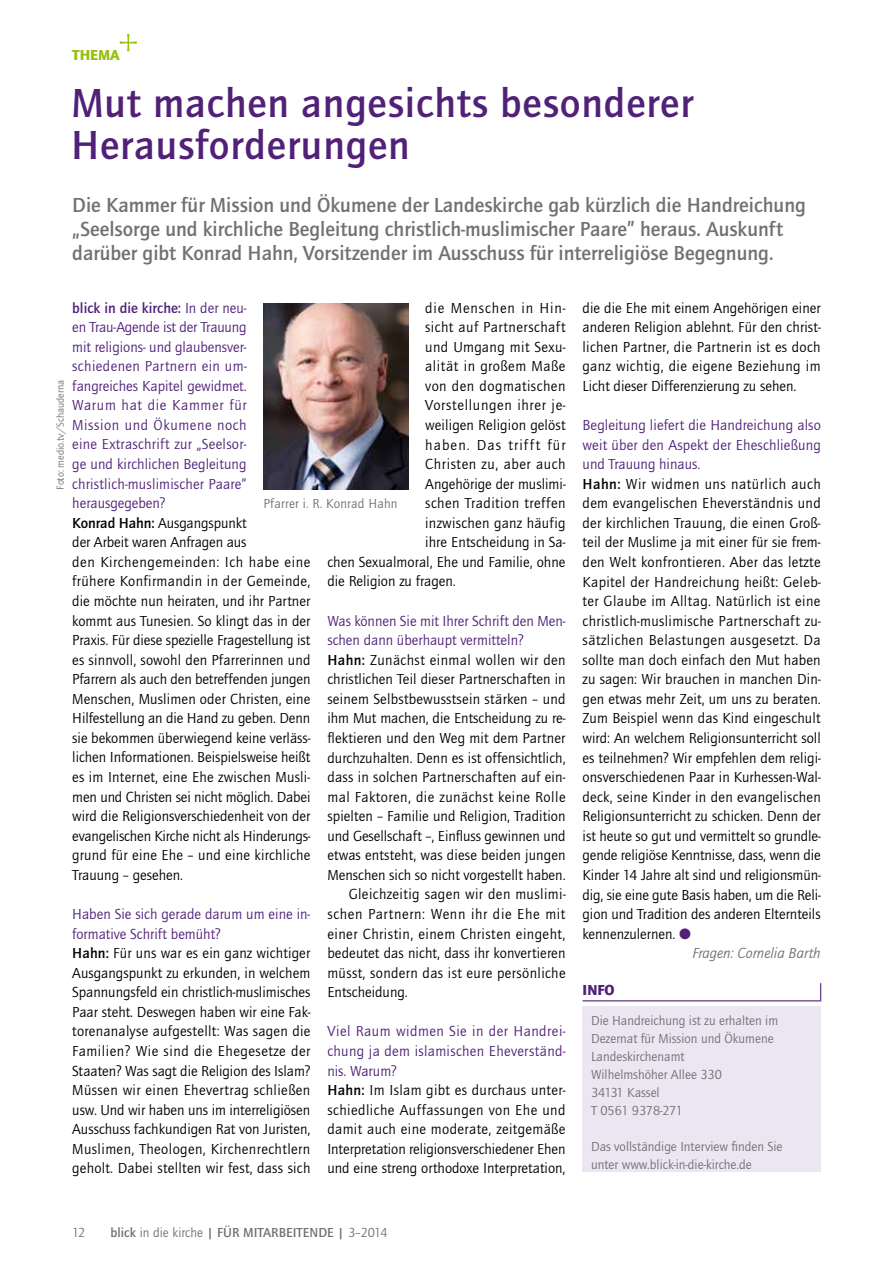
<style>
.page{position:relative;width:893px;height:1263px;background:#fff}
.page>*{position:absolute;margin:0;border:0;box-sizing:border-box;transform-origin:0 0}
.t1{font:700 42px/42px "Quay Itc T";letter-spacing:.02em;color:#512179}
.t2{font:700 21px/24px "Quay Itc T";color:#707172}
.t3{font:15px/19.5px "Quay Itc T";letter-spacing:.01em;color:#000}
.t4{font:15px "Quay Itc T";color:#512179}
.t5{font:15px "Quay Itc T";letter-spacing:.03em;color:#000}
.t6{font:15px "Quay Itc T";letter-spacing:.035em;color:#000}
.t7{font:15px "Quay Itc T";letter-spacing:-.01em;color:#000}
.t8{font:15px "Quay Itc T";letter-spacing:.04em;color:#000}
.t9{font:15px "Quay Itc T";letter-spacing:.045em;color:#000}
.t10{font:italic 15px "Quay Itc T";color:#707172}
.t11{font:15px "Quay Itc T";letter-spacing:.075em;color:#000}
.t12{font:15px "Quay Itc T";letter-spacing:.06em;color:#000}
.t13{font:900 15px "Quay Itc T";color:#97bf0d}
.t14{font:900 15px "Quay Itc T";color:#512179}
.t15{font:13.5px/18px "Quay Itc T";color:#707172}
.t16{font:700 13.5px "Quay Itc T";color:#707172}
.t17{font:10.5px "Quay Itc T";color:#707172}
.s1{font-weight:700;color:#512179}
.s2{color:#512179}
.s3{font-weight:700}
.s4{font-weight:400}
</style>
<div class="page">
<img style="left:264px;top:303px;width:144px;height:186px">
<div style="left:583px;top:1006px;width:238px;height:189px;background:#ebe6f1"></div>
<svg style="left:820px;top:983px;width:1px;height:18px"></svg>
<hr style="left:583px;top:1000px;width:237px;height:1px;background:#512179">
<div style="left:569px;top:1173px;width:270px;height:44px;background:#fff"></div>
<svg style="left:120px;top:34px;width:17px;height:17px"></svg>
<p class="t13" style="left:72px;top:46px;width:38px">THEMA</p>
<h1 class="t1" style="left:71px;top:82px;width:624px">Mut machen angesichts besonderer<br>Herausforderungen</h1>
<p class="t2" style="left:72px;top:193px;width:735px">Die Kammer für Mission und Ökumene der Landeskirche gab kürzlich die Handreichung „Seelsorge und kirchliche Begleitung christlich-muslimischer Paare” heraus. Auskunft darüber gibt Konrad Hahn, Vorsitzender im Ausschuss für interreligiöse Begegnung.</p>
<p class="t3" style="left:72px;top:298px;width:240px"><span class="s1">blick in die kirche:</span> <span class="s2">In der neu-<br>en Trau-Agende ist der Trauung<br>mit religions- und glaubensver&shy;schiedenen Partnern ein um&shy;fangreiches Kapitel gewidmet.<br>Warum hat die Kammer für<br>Mission und Ökumene noch<br>eine Extraschrift zur „Seelsor-<br>ge und kirchlichen Begleitung christlich-muslimischer Paare“ herausgegeben?<br></span><span class="s3">Konrad Hahn:</span> Ausgangspunkt<br>der Arbeit waren Anfragen aus<br>den Kirchengemeinden: Ich habe eine frühere Konfirmandin in der Gemeinde, die möchte nun heiraten, und ihr Partner kommt aus Tunesien. So klingt das in der Praxis. Für diese spezielle Fragestellung ist es sinnvoll, sowohl den Pfarrerinnen und Pfarrern als auch den betreffenden jungen Menschen, Muslimen oder Christen, eine Hilfestellung an die Hand zu geben. Denn sie bekommen überwiegend keine verläss&shy;lichen Informationen. Beispielsweise heißt es im Internet, eine Ehe zwischen Musli&shy;men und Christen sei nicht möglich. Dabei wird die Religionsverschiedenheit von der evangelischen Kirche nicht als Hinderungs&shy;grund für eine Ehe – und eine kirchliche Trauung – gesehen.</p>
<p class="t3" style="left:72px;top:904px;width:240px"><span class="s2">Haben Sie sich gerade darum um eine in&shy;formative Schrift bemüht?<br></span><span class="s3">Hahn:</span> Für uns war es ein ganz wichtiger Ausgangspunkt zu erkunden, in welchem Spannungsfeld ein christlich-muslimisches Paar steht. Deswegen haben wir eine Fak&shy;torenanalyse aufgestellt: Was sagen die Familien? Wie sind die Ehegesetze der Staaten? Was sagt die Religion des Islam?<br>Müssen wir einen Ehevertrag schließen usw. Und wir haben uns im interreligiösen Ausschuss fachkundigen Rat von Juristen, Muslimen, Theologen, Kirchenrechtlern geholt. Dabei stellten wir fest, dass sich</p>
<p class="t12" style="left:425px;top:299px;width:142px">die Menschen in Hin-</p>
<p class="t5" style="left:425px;top:318px;width:142px">sicht auf Partnerschaft</p>
<p class="t5" style="left:425px;top:338px;width:142px">und Umgang mit Sexu-</p>
<p class="t6" style="left:425px;top:358px;width:142px">alität in großem Maße</p>
<p class="t5" style="left:425px;top:377px;width:142px">von den dogmatischen</p>
<p class="t9" style="left:425px;top:397px;width:142px">Vorstellungen ihrer je-</p>
<p class="t3" style="left:425px;top:415px;width:142px">weiligen Religion gelöst</p>
<p class="t11" style="left:425px;top:436px;width:142px">haben. Das trifft für</p>
<p class="t6" style="left:425px;top:455px;width:142px">Christen zu, aber auch</p>
<p class="t3" style="left:425px;top:474px;width:142px">Angehörige der muslimi-</p>
<p class="t5" style="left:425px;top:494px;width:142px">schen Tradition treffen</p>
<p class="t3" style="left:425px;top:513px;width:142px">inzwischen ganz häufig</p>
<p class="t3" style="left:425px;top:532px;width:142px">ihre Entscheidung in Sa-</p>
<p class="t3" style="left:327px;top:552px;width:240px">chen Sexualmoral, Ehe und Familie, ohne</p>
<p class="t3" style="left:327px;top:571px;width:130px">die Religion zu fragen.</p>
<p class="t4" style="left:327px;top:612px;width:239px">Was können Sie mit Ihrer Schrift den Men-</p>
<p class="t4" style="left:327px;top:631px;width:198px">schen dann überhaupt vermitteln?</p>
<p class="t3" style="left:327px;top:650px;width:240px"><span class="s3">Hahn:</span> Zunächst einmal wollen wir den</p>
<p class="t3" style="left:327px;top:669px;width:240px">christlichen Teil dieser Partnerschaften in</p>
<p class="t3" style="left:327px;top:689px;width:240px">seinem Selbstbewusstsein stärken – und</p>
<p class="t3" style="left:327px;top:708px;width:240px">ihm Mut machen, die Entscheidung zu re-</p>
<p class="t3" style="left:327px;top:728px;width:240px">flektieren und den Weg mit dem Partner</p>
<p class="t3" style="left:327px;top:747px;width:240px">durchzuhalten. Denn es ist offensichtlich,</p>
<p class="t3" style="left:327px;top:767px;width:240px">dass in solchen Partnerschaften auf ein-</p>
<p class="t5" style="left:327px;top:788px;width:240px">mal Faktoren, die zunächst keine Rolle</p>
<p class="t3" style="left:327px;top:806px;width:240px">spielten – Familie und Religion, Tradition</p>
<p class="t3" style="left:327px;top:826px;width:240px">und Gesellschaft –, Einfluss gewinnen und</p>
<p class="t3" style="left:327px;top:845px;width:240px">etwas entsteht, was diese beiden jungen</p>
<p class="t3" style="left:327px;top:865px;width:240px">Menschen sich so nicht vorgestellt haben.</p>
<p class="t3" style="left:349px;top:884px;width:218px">Gleichzeitig sagen wir den muslimi-</p>
<p class="t8" style="left:327px;top:905px;width:239px">schen Partnern: Wenn ihr die Ehe mit</p>
<p class="t5" style="left:327px;top:925px;width:240px">einer Christin, einem Christen eingeht,</p>
<p class="t3" style="left:327px;top:943px;width:240px">bedeutet das nicht, dass ihr konvertieren</p>
<p class="t3" style="left:327px;top:963px;width:240px">müsst, sondern das ist eure persönliche</p>
<p class="t3" style="left:327px;top:982px;width:82px">Entscheidung.</p>
<p class="t3" style="left:327px;top:1021px;width:240px"><span class="s2">Viel Raum widmen Sie in der Handrei&shy;chung ja dem islamischen Eheverständ&shy;nis. Warum?<br></span><span class="s3">Hahn:</span> Im Islam gibt es durchaus unter&shy;schiedliche Auffassungen von Ehe und damit auch eine moderate, zeitgemäße Interpretation religionsverschiedener Ehen und eine streng orthodoxe Interpretation,</p>
<p class="t17" style="left:54px;top:490px;width:111px;rotate:-90deg">Foto: medio.tv/Schauderna</p>
<p class="t15" style="left:264px;top:494px;width:135px">Pfarrer i. R. Konrad Hahn</p>
<p class="t3" style="left:583px;top:298px;width:240px;text-align:justify">die die Ehe mit einem Angehörigen einer anderen Religion ablehnt. Für den christ&shy;lichen Partner, die Partnerin ist es doch ganz wichtig, die eigene Beziehung im Licht dieser Differenzierung zu sehen.</p>
<p class="t4" style="left:583px;top:416px;width:240px">Begleitung liefert die Handreichung also</p>
<p class="t4" style="left:583px;top:436px;width:240px">weit über den Aspekt der Eheschließung</p>
<p class="t4" style="left:583px;top:455px;width:119px">und Trauung hinaus.</p>
<p class="t6" style="left:583px;top:475px;width:240px"><span class="s3">Hahn:</span> Wir widmen uns natürlich auch</p>
<p class="t3" style="left:583px;top:493px;width:240px">dem evangelischen Eheverständnis und</p>
<p class="t3" style="left:583px;top:513px;width:240px">der kirchlichen Trauung, die einen Groß-</p>
<p class="t3" style="left:583px;top:532px;width:240px">teil der Muslime ja mit einer für sie frem-</p>
<p class="t3" style="left:583px;top:552px;width:240px">den Welt konfrontieren. Aber das letzte</p>
<p class="t3" style="left:583px;top:572px;width:240px">Kapitel der Handreichung heißt: Geleb-</p>
<p class="t3" style="left:583px;top:591px;width:239px">ter Glaube im Alltag. Natürlich ist eine</p>
<p class="t3" style="left:583px;top:611px;width:240px">christlich-muslimische Partnerschaft zu-</p>
<p class="t6" style="left:583px;top:631px;width:240px">sätzlichen Belastungen ausgesetzt. Da</p>
<p class="t3" style="left:583px;top:650px;width:240px">sollte man doch einfach den Mut haben</p>
<p class="t3" style="left:583px;top:669px;width:240px">zu sagen: Wir brauchen in manchen Din-</p>
<p class="t3" style="left:583px;top:689px;width:240px">gen etwas mehr Zeit, um uns zu beraten.</p>
<p class="t3" style="left:583px;top:708px;width:240px">Zum Beispiel wenn das Kind eingeschult</p>
<p class="t3" style="left:583px;top:728px;width:240px">wird: An welchem Religionsunterricht soll</p>
<p class="t3" style="left:583px;top:748px;width:240px">es teilnehmen? Wir empfehlen dem religi-</p>
<p class="t3" style="left:583px;top:767px;width:240px">onsverschiedenen Paar in Kurhessen-Wal-</p>
<p class="t3" style="left:583px;top:787px;width:240px">deck, seine Kinder in den evangelischen</p>
<p class="t3" style="left:583px;top:806px;width:240px">Religionsunterricht zu schicken. Denn der</p>
<p class="t3" style="left:583px;top:826px;width:240px">ist heute so gut und vermittelt so grundle-</p>
<p class="t3" style="left:583px;top:845px;width:240px">gende religiöse Kenntnisse, dass, wenn die</p>
<p class="t3" style="left:583px;top:865px;width:240px">Kinder 14 Jahre alt sind und religionsmün-</p>
<p class="t7" style="left:583px;top:886px;width:240px">dig, sie eine gute Basis haben, um die Reli-</p>
<p class="t3" style="left:583px;top:904px;width:240px">gion und Tradition des anderen Elternteils</p>
<p class="t3" style="left:583px;top:924px;width:110px">kennenzulernen. <span class="s2">●</span></p>
<p class="t10" style="left:692px;top:944px;width:130px">Fragen: Cornelia Barth</p>
<p class="t14" style="left:583px;top:981px;width:34px">INFO</p>
<p class="t15" style="left:591px;top:1011px;width:189px">Die Handreichung ist zu erhalten im<br>Dezernat für Mission und Ökumene<br>Landeskirchenamt<br>Wilhelmshöher Allee 330<br>34131 Kassel<br>T 0561 9378-271</p>
<p class="t15" style="left:591px;top:1137px;width:193px">Das vollständige Interview finden Sie unter www.blick-in-die-kirche.de</p>
<p class="t15" style="left:72px;top:1224px;width:15px">12</p>
<p class="t16" style="left:111px;top:1225px;width:278px">blick <span class="s4">in die kirche</span> | FÜR MITARBEITENDE | <span class="s4">3–2014</span></p>
</div>
